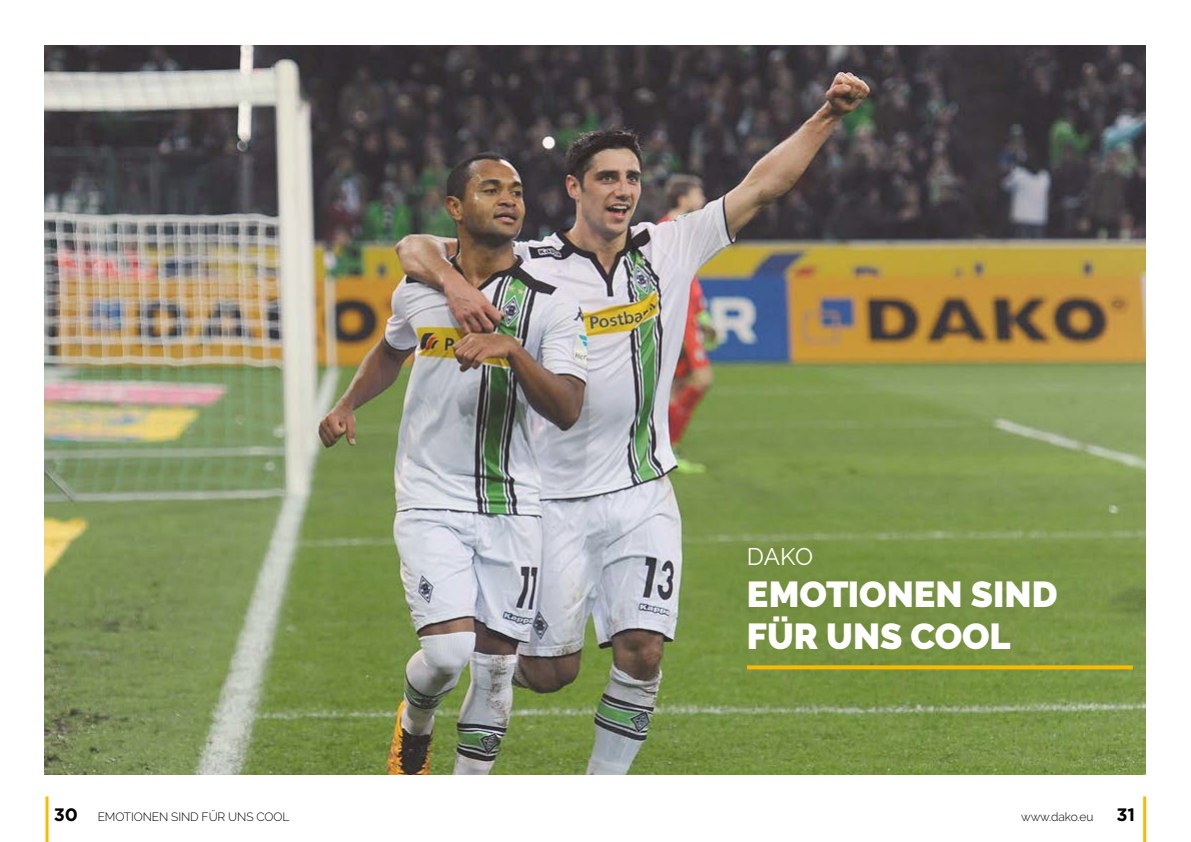
<style>
.page{position:relative;width:1191px;height:842px;background:#fff}
.page>*{position:absolute;margin:0;border:0;box-sizing:border-box;transform-origin:0 0}
.t1{font:900 36px/42px "Raleway";color:#fff}
.t2{font:24px "Raleway";color:#fff}
.t3{font:700 18px "Gotham Pro";color:#000}
.t4{font:300 12px "Raleway";letter-spacing:-.01em;color:#000}
.s1{font-family:"Gotham Pro";font-weight:700;font-size:18px}
</style>
<div class="page">
<img style="left:44px;top:45px;width:1102px;height:730px">
<svg style="left:747px;top:665px;width:385px;height:4px;background:#eeb606"></svg>
<hr style="left:1143px;top:796px;width:3px;height:46px;background:#fbba00">
<hr style="left:46px;top:796px;width:3px;height:46px;background:#fbba00">
<h2 class="t2" style="left:747px;top:543px;width:68px">DAKO</h2>
<h1 class="t1" style="left:747px;top:574px;width:312px">EMOTIONEN SIND<br>FÜR UNS COOL</h1>
<p class="t4" style="left:54px;top:809px;width:237px"><span class="s1">30</span> EMOTIONEN SIND FÜR UNS COOL</p>
<p class="t4" style="left:1021px;top:809px;width:74px">www.dako.eu</p>
<h3 class="t3" style="left:1116px;top:804px;width:20px">31</h3>
</div>
